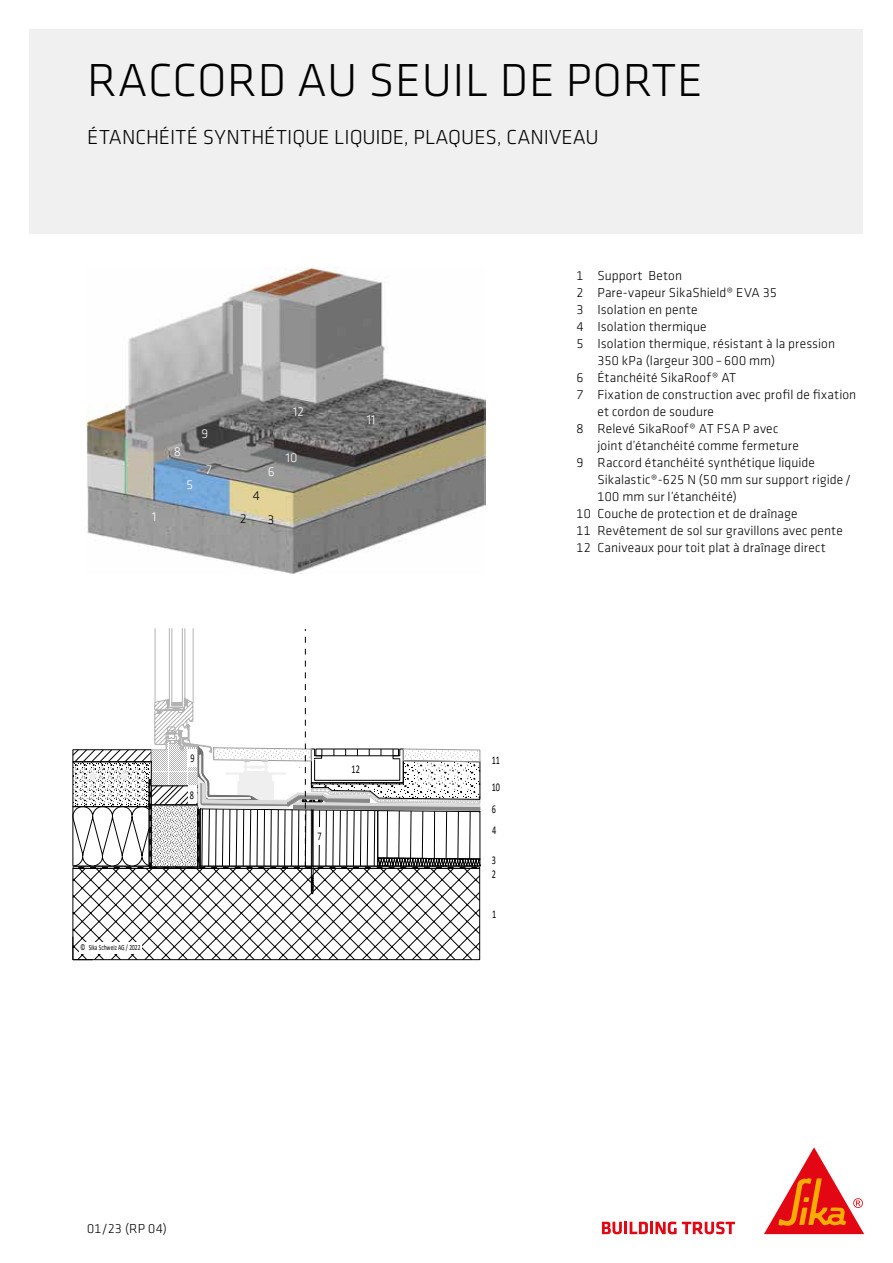
<style>
.page{position:relative;width:893px;height:1263px;background:#fff}
.page>*{position:absolute;margin:0;border:0;box-sizing:border-box;transform-origin:0 0}
.t1{font:300 48px "Klavika";letter-spacing:.015em;color:#000}
.t2{font:300 21px "Klavika";color:#000}
.t3{font:300 13.5px "Klavika";letter-spacing:.01em;color:#000}
.t4{font:300 13.2px "Klavika";color:#fff}
.t5{font:300 13.2px "Klavika";color:#000}
.t6{font:11.85px/22px "Calibri";color:#000;scale:.7 1}
.t7{font:7.8px "Calibri";color:#000;scale:.7 1}
.s1{font-family:"Arial";font-weight:700;font-size:7.95px}
</style>
<div class="page">
<svg style="left:602px;top:1221px;width:133px;height:13px"></svg>
<svg style="left:764px;top:1147px;width:100px;height:87px"></svg>
<div style="left:30px;top:30px;width:833px;height:204px;background:#ededed"></div>
<img style="left:86px;top:267px;width:400px;height:306px">
<hr style="left:193px;top:628px;width:1px;height:75px;background:#b3b2b2">
<hr style="left:185px;top:628px;width:1px;height:79px;background:#b3b2b2">
<hr style="left:182px;top:628px;width:1px;height:79px;background:#b3b2b2">
<hr style="left:172px;top:628px;width:1px;height:79px;background:#b3b2b2">
<hr style="left:169px;top:628px;width:1px;height:79px;background:#b3b2b2">
<hr style="left:155px;top:628px;width:1px;height:75px;background:#b3b2b2">
<svg style="left:72px;top:696px;width:409px;height:264px"></svg>
<svg style="left:305px;top:660px;width:1px;height:18px"></svg>
<div style="left:80px;top:942px;width:7px;height:11px;background:#fff"></div>
<div style="left:87px;top:942px;width:55px;height:11px;background:#fff"></div>
<div style="left:349px;top:759px;width:13px;height:18px;background:#fff"></div>
<div style="left:188px;top:785px;width:8px;height:18px;background:#fff"></div>
<div style="left:189px;top:749px;width:8px;height:18px;background:#fff"></div>
<div style="left:315px;top:827px;width:9px;height:17px;background:#fff"></div>
<h1 class="t1" style="left:87px;top:51px;width:617px">RACCORD AU SEUIL DE PORTE</h1>
<h2 class="t2" style="left:87px;top:124px;width:513px">ÉTANCHÉITÉ SYNTHÉTIQUE LIQUIDE, PLAQUES, CANIVEAU</h2>
<p class="t4" style="left:174px;top:443px;width:9px">8</p>
<p class="t4" style="left:187px;top:477px;width:8px">5</p>
<p class="t4" style="left:201px;top:426px;width:8px">9</p>
<p class="t4" style="left:206px;top:462px;width:7px">7</p>
<p class="t5" style="left:253px;top:488px;width:9px">4</p>
<p class="t4" style="left:268px;top:463px;width:8px">6</p>
<p class="t4" style="left:152px;top:508px;width:6px">1</p>
<p class="t5" style="left:240px;top:510px;width:8px">2</p>
<p class="t5" style="left:268px;top:512px;width:8px">3</p>
<p class="t4" style="left:293px;top:404px;width:12px">12</p>
<p class="t4" style="left:286px;top:450px;width:13px">10</p>
<p class="t4" style="left:367px;top:412px;width:10px">11</p>
<p class="t6" style="left:191px;top:747px;width:7px">9</p>
<p class="t6" style="left:190px;top:783px;width:7px">8</p>
<p class="t7" style="left:81px;top:942px;width:87px"><span class="s1">©</span> Sika Schweiz AG / 2022</p>
<p class="t6" style="left:317px;top:825px;width:7px">7</p>
<p class="t6" style="left:351px;top:757px;width:14px">12</p>
<p class="t3" style="left:87px;top:1220px;width:81px">01/23 (RP 04)</p>
<p class="t3" style="left:576px;top:268px;width:107px">1 Support Beton</p>
<p class="t3" style="left:576px;top:285px;width:202px">2 Pare-vapeur SikaShield® EVA 35</p>
<p class="t3" style="left:576px;top:302px;width:123px">3 Isolation en pente</p>
<p class="t3" style="left:576px;top:319px;width:132px">4 Isolation thermique</p>
<p class="t3" style="left:576px;top:336px;width:260px">5 Isolation thermique, résistant à la pression</p>
<p class="t3" style="left:597px;top:353px;width:179px">350 kPa (largeur 300–600 mm)</p>
<p class="t3" style="left:576px;top:370px;width:161px">6 Étanchéité SikaRoof® AT</p>
<p class="t3" style="left:576px;top:387px;width:281px">7 Fixation de construction avec profil de fixation</p>
<p class="t3" style="left:597px;top:403px;width:118px">et cordon de soudure</p>
<p class="t3" style="left:576px;top:420px;width:203px">8 Relevé SikaRoof® AT FSA P avec</p>
<p class="t3" style="left:597px;top:437px;width:203px">joint d’étanchéité comme fermeture</p>
<p class="t3" style="left:576px;top:454px;width:240px">9 Raccord étanchéité synthétique liquide</p>
<p class="t3" style="left:597px;top:471px;width:255px">Sikalastic®-625 N (50 mm sur support rigide /</p>
<p class="t3" style="left:597px;top:488px;width:141px">100 mm sur l’étanchéité)</p>
<p class="t3" style="left:576px;top:505px;width:223px">10 Couche de protection et de draînage</p>
<p class="t3" style="left:576px;top:522px;width:268px">11 Revêtement de sol sur gravillons avec pente</p>
<p class="t3" style="left:576px;top:539px;width:251px">12 Caniveaux pour toit plat à draînage direct</p>
<p class="t6" style="left:492px;top:749px;width:13px">11</p>
<p class="t6" style="left:492px;top:776px;width:13px">10<br>6</p>
<p class="t6" style="left:492px;top:818px;width:7px">4</p>
<p class="t6" style="left:492px;top:849px;width:7px">3</p>
<p class="t6" style="left:492px;top:862px;width:7px">2</p>
<p class="t6" style="left:492px;top:903px;width:7px">1</p>
</div>
